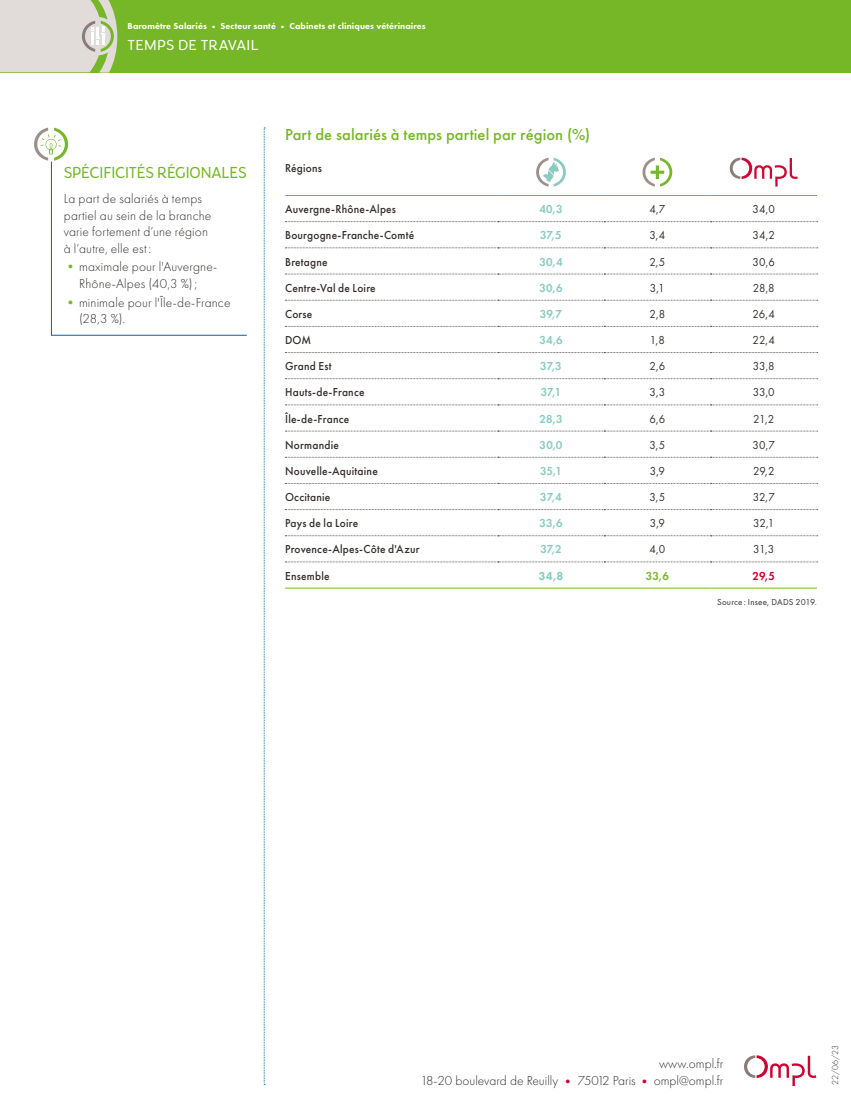
<style>
.page{position:relative;width:851px;height:1106px;background:#fff}
.page>*{position:absolute;margin:0;border:0;box-sizing:border-box;transform-origin:0 0}
.t1{font:500 16.5px "Futura PT";letter-spacing:.005em;color:#75b726}
.t2{font:300 16.5px "Congenial";letter-spacing:-.015em;color:#75b726;scale:.95 1}
.t3{font:300 15px "Congenial";letter-spacing:.01em;color:#fff}
.t4{font:300 13.5px/16.5px "Futura PT";letter-spacing:.01em;color:#352f2d}
.t5{font:500 12px "Futura PT";letter-spacing:.02em;color:#352f2d;scale:.95 1}
.t6{font:12px "Futura PT";letter-spacing:-.01em;color:#352f2d;scale:.95 1}
.t7{font:600 12px "Futura PT";letter-spacing:.005em;color:#88cbc0;scale:.95 1}
.t8{font:800 12px "Futura PT";color:#88cbc0;scale:.95 1}
.t9{font:600 12px "Futura PT";color:#75b726;scale:.95 1}
.t10{font:600 12px "Futura PT";color:#cb0132;scale:.95 1}
.t11{font:800 9px "Futura PT";letter-spacing:.01em;color:#fff}
.t12{font:9px "Futura PT";letter-spacing:.025em;color:#352f2d}
.t13{font:300 9px "Futura PT";color:#352f2d}
.s1{color:#75b726}
.s2{color:#cb0132}
</style>
<div class="page">
<div style="left:0;top:0;width:850px;height:72px;background:#75b726"></div>
<svg style="left:264px;top:128px;width:1px;height:957px"></svg>
<svg style="left:744px;top:1055px;width:72px;height:31px"></svg>
<svg style="left:0;top:0;width:117px;height:73px;background:#d7d8cb"></svg>
<svg style="left:285px;top:221px;width:532px;height:1px"></svg>
<svg style="left:285px;top:247px;width:532px;height:1px"></svg>
<svg style="left:285px;top:274px;width:532px;height:1px"></svg>
<svg style="left:285px;top:300px;width:532px;height:1px"></svg>
<svg style="left:285px;top:326px;width:532px;height:1px"></svg>
<svg style="left:285px;top:352px;width:532px;height:1px"></svg>
<svg style="left:285px;top:378px;width:532px;height:1px"></svg>
<svg style="left:285px;top:404px;width:532px;height:1px"></svg>
<svg style="left:285px;top:431px;width:532px;height:1px"></svg>
<svg style="left:285px;top:457px;width:532px;height:1px"></svg>
<svg style="left:285px;top:483px;width:532px;height:1px"></svg>
<svg style="left:285px;top:509px;width:532px;height:1px"></svg>
<svg style="left:285px;top:535px;width:532px;height:1px"></svg>
<hr style="left:285px;top:195px;width:212px;height:1px;background:#75b726">
<svg style="left:285px;top:561px;width:532px;height:1px"></svg>
<hr style="left:285px;top:588px;width:212px;height:1px;background:#75b726">
<hr style="left:497px;top:588px;width:107px;height:1px;background:#75b726">
<hr style="left:604px;top:588px;width:106px;height:1px;background:#75b726">
<hr style="left:710px;top:588px;width:106px;height:1px;background:#75b726">
<hr style="left:710px;top:195px;width:106px;height:1px;background:#75b726">
<hr style="left:497px;top:195px;width:107px;height:1px;background:#75b726">
<hr style="left:604px;top:195px;width:106px;height:1px;background:#75b726">
<svg style="left:536px;top:158px;width:30px;height:28px"></svg>
<svg style="left:642px;top:158px;width:30px;height:28px"></svg>
<svg style="left:729px;top:158px;width:68px;height:28px"></svg>
<svg style="left:34px;top:128px;width:213px;height:208px"></svg>
<p class="t11" style="left:128px;top:20px;width:300px">Baromètre Salariés • Secteur santé • Cabinets et cliniques vétérinaires</p>
<p class="t3" style="left:128px;top:36px;width:132px">TEMPS DE TRAVAIL</p>
<p class="t2" style="left:64px;top:163px;width:194px">SPÉCIFICITÉS RÉGIONALES</p>
<p class="t4" style="left:64px;top:191px;width:149px">La part de salariés à temps partiel au sein de la branche varie fortement d’une région à l’autre, elle est :</p>
<p class="t4" style="left:64px;top:259px;width:155px;text-align:center"><span class="s1">•</span>maximale pour l'Auvergne-<br>Rhône-Alpes (40,3 %);</p>
<p class="t4" style="left:79px;top:294px;width:153px;text-indent:-15px"><span class="s1">•</span>minimale pour l'Île-de-France (28,3 %).</p>
<p class="t1" style="left:285px;top:125px;width:307px">Part de salariés à temps partiel par région (%)</p>
<p class="t5" style="left:285px;top:161px;width:40px">Régions</p>
<p class="t5" style="left:285px;top:202px;width:118px">Auvergne-Rhône-Alpes</p>
<p class="t7" style="left:539px;top:202px;width:26px">40,3</p>
<p class="t6" style="left:649px;top:202px;width:18px">4,7</p>
<p class="t6" style="left:752px;top:202px;width:25px">34,0</p>
<p class="t5" style="left:285px;top:228px;width:137px">Bourgogne-Franche-Comté</p>
<p class="t7" style="left:540px;top:228px;width:24px">37,5</p>
<p class="t6" style="left:649px;top:228px;width:18px">3,4</p>
<p class="t6" style="left:752px;top:228px;width:25px">34,2</p>
<p class="t5" style="left:285px;top:254px;width:46px">Bretagne</p>
<p class="t7" style="left:539px;top:254px;width:26px">30,4</p>
<p class="t6" style="left:649px;top:254px;width:18px">2,5</p>
<p class="t6" style="left:752px;top:254px;width:25px">30,6</p>
<p class="t5" style="left:285px;top:280px;width:97px">Centre-Val de Loire</p>
<p class="t7" style="left:539px;top:280px;width:26px">30,6</p>
<p class="t6" style="left:650px;top:280px;width:17px">3,1</p>
<p class="t6" style="left:752px;top:280px;width:25px">28,8</p>
<p class="t5" style="left:285px;top:307px;width:30px">Corse</p>
<p class="t7" style="left:540px;top:306px;width:25px">39,7</p>
<p class="t6" style="left:649px;top:307px;width:18px">2,8</p>
<p class="t6" style="left:752px;top:307px;width:25px">26,4</p>
<p class="t5" style="left:285px;top:333px;width:29px">DOM</p>
<p class="t7" style="left:539px;top:332px;width:26px">34,6</p>
<p class="t6" style="left:649px;top:333px;width:17px">1,8</p>
<p class="t6" style="left:752px;top:333px;width:25px">22,4</p>
<p class="t5" style="left:285px;top:359px;width:50px">Grand Est</p>
<p class="t7" style="left:540px;top:359px;width:24px">37,3</p>
<p class="t6" style="left:649px;top:359px;width:18px">2,6</p>
<p class="t6" style="left:752px;top:359px;width:25px">33,8</p>
<p class="t5" style="left:285px;top:385px;width:85px">Hauts-de-France</p>
<p class="t7" style="left:540px;top:385px;width:23px">37,1</p>
<p class="t6" style="left:649px;top:385px;width:18px">3,3</p>
<p class="t6" style="left:752px;top:385px;width:25px">33,0</p>
<p class="t5" style="left:285px;top:411px;width:69px">Île-de-France</p>
<p class="t7" style="left:539px;top:411px;width:26px">28,3</p>
<p class="t6" style="left:649px;top:411px;width:18px">6,6</p>
<p class="t6" style="left:753px;top:411px;width:24px">21,2</p>
<p class="t5" style="left:285px;top:437px;width:58px">Normandie</p>
<p class="t7" style="left:539px;top:437px;width:26px">30,0</p>
<p class="t6" style="left:649px;top:437px;width:18px">3,5</p>
<p class="t6" style="left:752px;top:437px;width:25px">30,7</p>
<p class="t5" style="left:285px;top:463px;width:99px">Nouvelle-Aquitaine</p>
<p class="t7" style="left:540px;top:463px;width:25px">35,1</p>
<p class="t6" style="left:649px;top:464px;width:17px">3,9</p>
<p class="t6" style="left:753px;top:464px;width:24px">29,2</p>
<p class="t5" style="left:285px;top:490px;width:49px">Occitanie</p>
<p class="t7" style="left:540px;top:489px;width:24px">37,4</p>
<p class="t6" style="left:649px;top:490px;width:18px">3,5</p>
<p class="t6" style="left:752px;top:490px;width:25px">32,7</p>
<p class="t5" style="left:285px;top:516px;width:78px">Pays de la Loire</p>
<p class="t7" style="left:539px;top:515px;width:26px">33,6</p>
<p class="t6" style="left:649px;top:516px;width:17px">3,9</p>
<p class="t6" style="left:753px;top:516px;width:24px">32,1</p>
<p class="t5" style="left:285px;top:542px;width:143px">Provence-Alpes-Côte d'Azur</p>
<p class="t7" style="left:540px;top:542px;width:24px">37,2</p>
<p class="t6" style="left:649px;top:542px;width:18px">4,0</p>
<p class="t6" style="left:753px;top:542px;width:24px">31,3</p>
<p class="t5" style="left:285px;top:568px;width:48px">Ensemble</p>
<p class="t8" style="left:538px;top:568px;width:27px">34,8</p>
<p class="t9" style="left:645px;top:568px;width:26px">33,6</p>
<p class="t10" style="left:752px;top:568px;width:25px">29,5</p>
<p class="t12" style="left:717px;top:596px;width:101px">Source: Insee, DADS 2019.</p>
<p class="t4" style="left:420px;top:1055px;width:304px;text-align:right">www.ompl.fr<br>18-20 boulevard de Reuilly <span class="s2">•</span> 75012 Paris <span class="s2">•</span> ompl@ompl.fr</p>
<p class="t13" style="left:830px;top:1084px;width:41px;rotate:-90deg">22/06/23</p>
</div>
